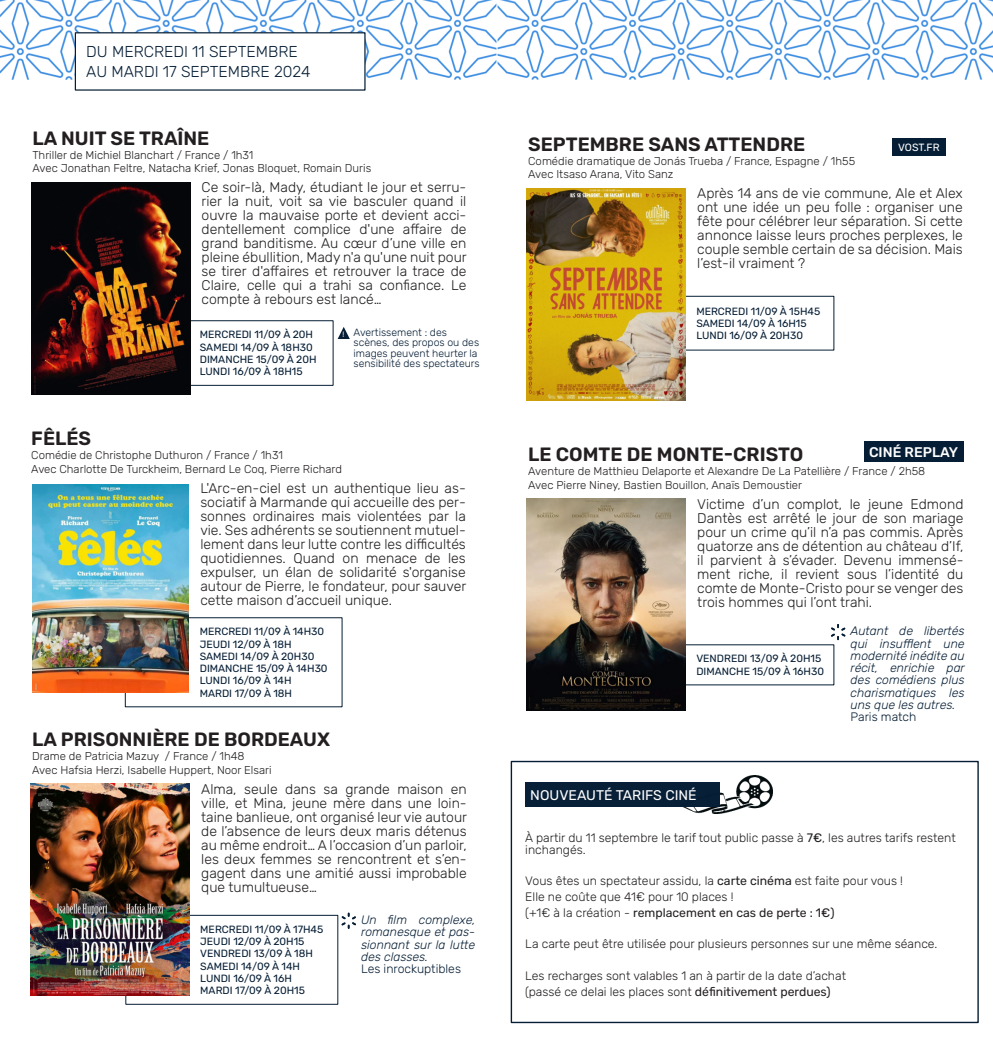
<style>
.page{position:relative;width:993px;height:1042px;background:#fff}
.page>*{position:absolute;margin:0;border:0;box-sizing:border-box;transform-origin:0 0}
.t1{font:600 19.25px "Rubik";color:#231f20}
.t2{font:300 15.75px/19.2px "Rubik";color:#061e35}
.t3{font:300 14px/14px "Rubik";color:#231f20;text-align:justify}
.t4{font:14px "Rubik";color:#fff}
.t5{font:500 14px "Rubik";color:#fff}
.t6{font:300 12.25px/15.8px "Rubik";color:#231f20}
.t7{font:italic 300 12.25px/12.2px "Rubik";color:#061e35;text-align:justify}
.t8{font:300 12.25px "Rubik";color:#061e35}
.t9{font:300 11.38px/13.1px "Rubik";color:#231f20}
.t10{font:10.5px/12.2px "Rubik";color:#061e35}
.t11{font:300 10.5px/10.5px "Rubik";color:#061e35}
.t12{font:10.5px "Rubik";letter-spacing:-.005em;color:#fff}
.t13{font:7.88px "Rubik";color:#e7e8e9}
.s1{font-weight:400}
</style>
<div class="page">
<svg style="left:685px;top:625px;width:161px;height:61px"></svg>
<img style="left:526px;top:498px;width:159px;height:212px">
<svg style="left:685px;top:295px;width:149px;height:56px"></svg>
<img style="left:526px;top:188px;width:159px;height:212px">
<svg style="left:124px;top:913px;width:232px;height:92px"></svg>
<img style="left:31px;top:783px;width:159px;height:212px">
<img style="left:33px;top:484px;width:156px;height:208px">
<svg style="left:190px;top:319px;width:160px;height:67px"></svg>
<img style="left:31px;top:182px;width:159px;height:212px">
<img style="left:0;top:0;width:992px;height:80px">
<div style="left:75px;top:32px;width:290px;height:59px;background:#fff;border:1px solid #061e35"></div>
<div style="left:863px;top:441px;width:100px;height:21px;background:#061e35"></div>
<div style="left:891px;top:138px;width:54px;height:18px;background:#061e35"></div>
<img style="left:682px;top:775px;width:90px;height:38px">
<div style="left:525px;top:782px;width:194px;height:25px;background:#061e35"></div>
<div style="left:510px;top:761px;width:468px;height:262px;border:1px solid #061e35"></div>
<p class="t2" style="left:86px;top:42px;width:226px">DU MERCREDI 11 SEPTEMBRE<br>AU MARDI 17 SEPTEMBRE 2024</p>
<h1 class="t1" style="left:33px;top:127px;width:178px">LA NUIT SE TRAÎNE</h1>
<p class="t9" style="left:33px;top:149px;width:340px">Thriller de Michiel Blanchart / France / 1h31<br>Avec Jonathan Feltre, Natacha Krief, Jonas Bloquet, Romain Duris</p>
<p class="t3" style="left:201px;top:181px;width:266px">Ce soir-là, Mady, étudiant le jour et serru&shy;rier la nuit, voit sa vie basculer quand il ouvre la mauvaise porte et devient acci&shy;dentellement complice d'une affaire de grand banditisme. Au cœur d’une ville en pleine ébullition, Mady n'a qu'une nuit pour se tirer d'affaires et retrouver la trace de Claire, celle qui a trahi sa confiance. Le compte à rebours est lancé…</p>
<p class="t10" style="left:200px;top:329px;width:118px">MERCREDI 11/09 À 20H<br>SAMEDI 14/09 À 18H30<br>DIMANCHE 15/09 À 20H<br>LUNDI 16/09 À 18H15</p>
<p class="t13" style="left:342px;top:330px;width:3px">!</p>
<p class="t11" style="left:353px;top:327px;width:128px">Avertissement : des scènes, des propos ou des images peuvent heurter la sensibilité des spectateurs</p>
<h1 class="t1" style="left:31px;top:427px;width:61px">FÊLÉS</h1>
<p class="t9" style="left:31px;top:449px;width:312px">Comédie de Christophe Duthuron / France / 1h31<br>Avec Charlotte De Turckheim, Bernard Le Coq, Pierre Richard</p>
<p class="t3" style="left:200px;top:481px;width:267px">L'Arc-en-ciel est un authentique lieu as&shy;sociatif à Marmande qui accueille des per&shy;sonnes ordinaires mais violentées par la vie. Ses adhérents se soutiennent mutuel&shy;lement dans leur lutte contre les difficultés quotidiennes. Quand on menace de les expulser, un élan de solidarité s'organise autour de Pierre, le fondateur, pour sauver cette maison d’accueil unique.</p>
<p class="t10" style="left:200px;top:625px;width:129px">MERCREDI 11/09 À 14H30<br>JEUDI 12/09 À 18H<br>SAMEDI 14/09 À 20H30<br>DIMANCHE 15/09 À 14H30<br>LUNDI 16/09 À 14H<br>MARDI 17/09 À 18H</p>
<h1 class="t1" style="left:32px;top:728px;width:299px">LA PRISONNIÈRE DE BORDEAUX</h1>
<p class="t9" style="left:32px;top:750px;width:241px">Drame de Patricia Mazuy / France / 1h48<br>Avec Hafsia Herzi, Isabelle Huppert, Noor Elsari</p>
<p class="t3" style="left:201px;top:782px;width:267px">Alma, seule dans sa grande maison en ville, et Mina, jeune mère dans une loin&shy;taine banlieue, ont organisé leur vie autour de l’absence de leurs deux maris détenus au même endroit… A l’occasion d’un parloir, les deux femmes se rencontrent et s’en&shy;gagent dans une amitié aussi improbable que tumultueuse…</p>
<p class="t10" style="left:200px;top:923px;width:124px">MERCREDI 11/09 À 17H45<br>JEUDI 12/09 À 20H15<br>VENDREDI 13/09 À 18H<br>SAMEDI 14/09 À 14H<br>LUNDI 16/09 À 16H<br>MARDI 17/09 À 20H15</p>
<p class="t7" style="left:361px;top:914px;width:116px">Un film complexe, romanesque et pas&shy;sionnant sur la lutte des classes.</p>
<p class="t8" style="left:361px;top:961px;width:101px">Les inrockuptibles</p>
<h1 class="t1" style="left:528px;top:133px;width:278px">SEPTEMBRE SANS ATTENDRE</h1>
<p class="t9" style="left:528px;top:154px;width:328px">Comédie dramatique de Jonás Trueba / France, Espagne / 1h55<br>Avec Itsaso Arana, Vito Sanz</p>
<p class="t12" style="left:898px;top:141px;width:43px">VOST.FR</p>
<p class="t3" style="left:697px;top:186px;width:267px">Après 14 ans de vie commune, Ale et Alex ont une idée un peu folle : organiser une fête pour célébrer leur séparation. Si cette annonce laisse leurs proches perplexes, le couple semble certain de sa décision. Mais l’est-il vraiment ?</p>
<p class="t10" style="left:696px;top:305px;width:125px">MERCREDI 11/09 À 15H45<br>SAMEDI 14/09 À 16H15<br>LUNDI 16/09 À 20H30</p>
<p class="t5" style="left:868px;top:444px;width:90px">CINÉ REPLAY</p>
<h1 class="t1" style="left:528px;top:443px;width:276px">LE COMTE DE MONTE-CRISTO</h1>
<p class="t9" style="left:528px;top:465px;width:398px">Aventure de Matthieu Delaporte et Alexandre De La Patellière / France / 2h58<br>Avec Pierre Niney, Bastien Bouillon, Anaïs Demoustier</p>
<p class="t3" style="left:697px;top:497px;width:267px">Victime d’un complot, le jeune Edmond Dantès est arrêté le jour de son mariage pour un crime qu’il n’a pas commis. Après quatorze ans de détention au château d’If, il parvient à s’évader. Devenu immensé&shy;ment riche, il revient sous l’identité du comte de Monte-Cristo pour se venger des trois hommes qui l’ont trahi.</p>
<p class="t10" style="left:696px;top:653px;width:129px">VENDREDI 13/09 À 20H15<br>DIMANCHE 15/09 À 16H30</p>
<p class="t7" style="left:850px;top:625px;width:116px">Autant de libertés qui insufflent une modernité inédite au récit, enrichie par des comédiens plus charismatiques les uns que les autres.</p>
<p class="t8" style="left:850px;top:710px;width:67px">Paris match</p>
<p class="t4" style="left:530px;top:786px;width:168px">NOUVEAUTÉ TARIFS CINÉ</p>
<p class="t6" style="left:525px;top:831px;width:432px;line-height:12.2px">À partir du 11 septembre le tarif tout public passe à <span class="s1">7€</span>, les autres tarifs restent inchangés.</p>
<p class="t6" style="left:525px;top:873px;width:379px">Vous êtes un spectateur assidu, la <span class="s1">carte cinéma</span> est faite pour vous !<br>Elle ne coûte que 41€ pour 10 places !<br>(+1€ à la création - <span class="s1">remplacement en cas de perte : 1€)</span></p>
<p class="t6" style="left:525px;top:936px;width:413px">La carte peut être utilisée pour plusieurs personnes sur une même séance.</p>
<p class="t6" style="left:525px;top:968px;width:322px">Les recharges sont valables 1 an à partir de la date d’achat (passé ce delai les places sont <span class="s1">définitivement perdues)</span></p>
</div>
